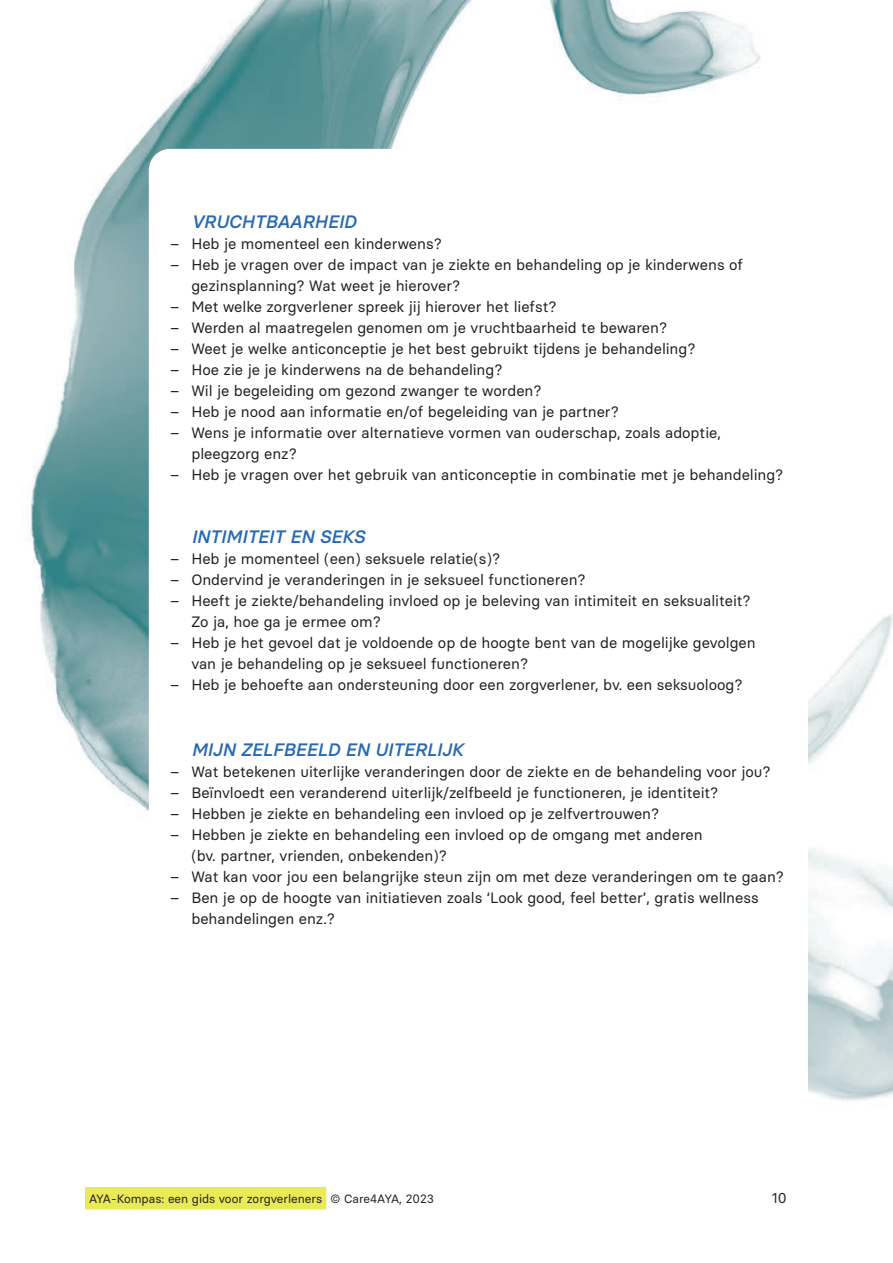
<style>
.page{position:relative;width:893px;height:1263px;background:#fff}
.page>*{position:absolute;margin:0;border:0;box-sizing:border-box;transform-origin:0 0}
.t1{font:italic 500 18px "Basier Circle";color:#2669b4}
.t2{font:15px/21px "Basier Circle";color:#231f20}
.t3{font:14.25px "Basier Circle";color:#231f20}
.t4{font:12px "Basier Circle";color:#231f20}
</style>
<div class="page">
<img style="left:28px;top:0;width:865px;height:1210px">
<div style="left:149px;top:149px;width:659px;height:1029px;background:#fff;border-radius:21px"></div>
<div style="left:85px;top:1187px;width:241px;height:22px;background:#eae956"></div>
<p class="t1" style="left:191px;top:211px;width:166px">VRUCHTBAARHEID</p>
<p class="t2" style="left:170px;top:233px;width:273px">– Heb je momenteel een kinderwens?</p>
<p class="t2" style="left:191px;top:254px;width:553px;text-indent:-21px">– Heb je vragen over de impact van je ziekte en behandeling op je kinderwens of gezinsplanning? Wat weet je hierover?</p>
<p class="t2" style="left:170px;top:296px;width:388px">– Met welke zorgverlener spreek jij hierover het liefst?</p>
<p class="t2" style="left:170px;top:317px;width:499px">– Werden al maatregelen genomen om je vruchtbaarheid te bewaren?</p>
<p class="t2" style="left:170px;top:338px;width:527px">– Weet je welke anticonceptie je het best gebruikt tijdens je behandeling?</p>
<p class="t2" style="left:170px;top:359px;width:334px">– Hoe zie je je kinderwens na de behandeling?</p>
<p class="t2" style="left:170px;top:380px;width:373px">– Wil je begeleiding om gezond zwanger te worden?</p>
<p class="t2" style="left:170px;top:401px;width:450px">– Heb je nood aan informatie en/of begeleiding van je partner?</p>
<p class="t2" style="left:191px;top:422px;width:531px;text-indent:-21px">– Wens je informatie over alternatieve vormen van ouderschap, zoals adoptie, pleegzorg enz?</p>
<p class="t2" style="left:170px;top:464px;width:615px">– Heb je vragen over het gebruik van anticonceptie in combinatie met je behandeling?</p>
<p class="t1" style="left:191px;top:526px;width:175px">INTIMITEIT EN SEKS</p>
<p class="t2" style="left:170px;top:548px;width:332px">– Heb je momenteel (een) seksuele relatie(s)?</p>
<p class="t2" style="left:170px;top:569px;width:417px">– Ondervind je veranderingen in je seksueel functioneren?</p>
<p class="t2" style="left:191px;top:590px;width:561px;text-indent:-21px">– Heeft je ziekte/behandeling invloed op je beleving van intimiteit en seksualiteit?<br>Zo ja, hoe ga je ermee om?</p>
<p class="t2" style="left:191px;top:632px;width:566px;text-indent:-21px">– Heb je het gevoel dat je voldoende op de hoogte bent van de mogelijke gevolgen van je behandeling op je seksueel functioneren?</p>
<p class="t2" style="left:170px;top:674px;width:574px">– Heb je behoefte aan ondersteuning door een zorgverlener, bv. een seksuoloog?</p>
<p class="t1" style="left:191px;top:739px;width:275px">MIJN ZELFBEELD EN UITERLIJK</p>
<p class="t2" style="left:170px;top:761px;width:602px">– Wat betekenen uiterlijke veranderingen door de ziekte en de behandeling voor jou?</p>
<p class="t2" style="left:170px;top:782px;width:550px">– Beïnvloedt een veranderend uiterlijk/zelfbeeld je functioneren, je identiteit?</p>
<p class="t2" style="left:170px;top:803px;width:491px">– Hebben je ziekte en behandeling een invloed op je zelfvertrouwen?</p>
<p class="t2" style="left:191px;top:824px;width:513px;text-indent:-21px">– Hebben je ziekte en behandeling een invloed op de omgang met anderen (bv. partner, vrienden, onbekenden)?</p>
<p class="t2" style="left:170px;top:866px;width:615px">– Wat kan voor jou een belangrijke steun zijn om met deze veranderingen om te gaan?</p>
<p class="t2" style="left:191px;top:887px;width:569px;text-indent:-21px">– Ben je op de hoogte van initiatieven zoals ‘Look good, feel better’, gratis wellness behandelingen enz.?</p>
<p class="t4" style="left:89px;top:1191px;width:347px">AYA-Kompas: een gids voor zorgverleners © Care4AYA, 2023</p>
<p class="t3" style="left:772px;top:1189px;width:17px">10</p>
</div>
